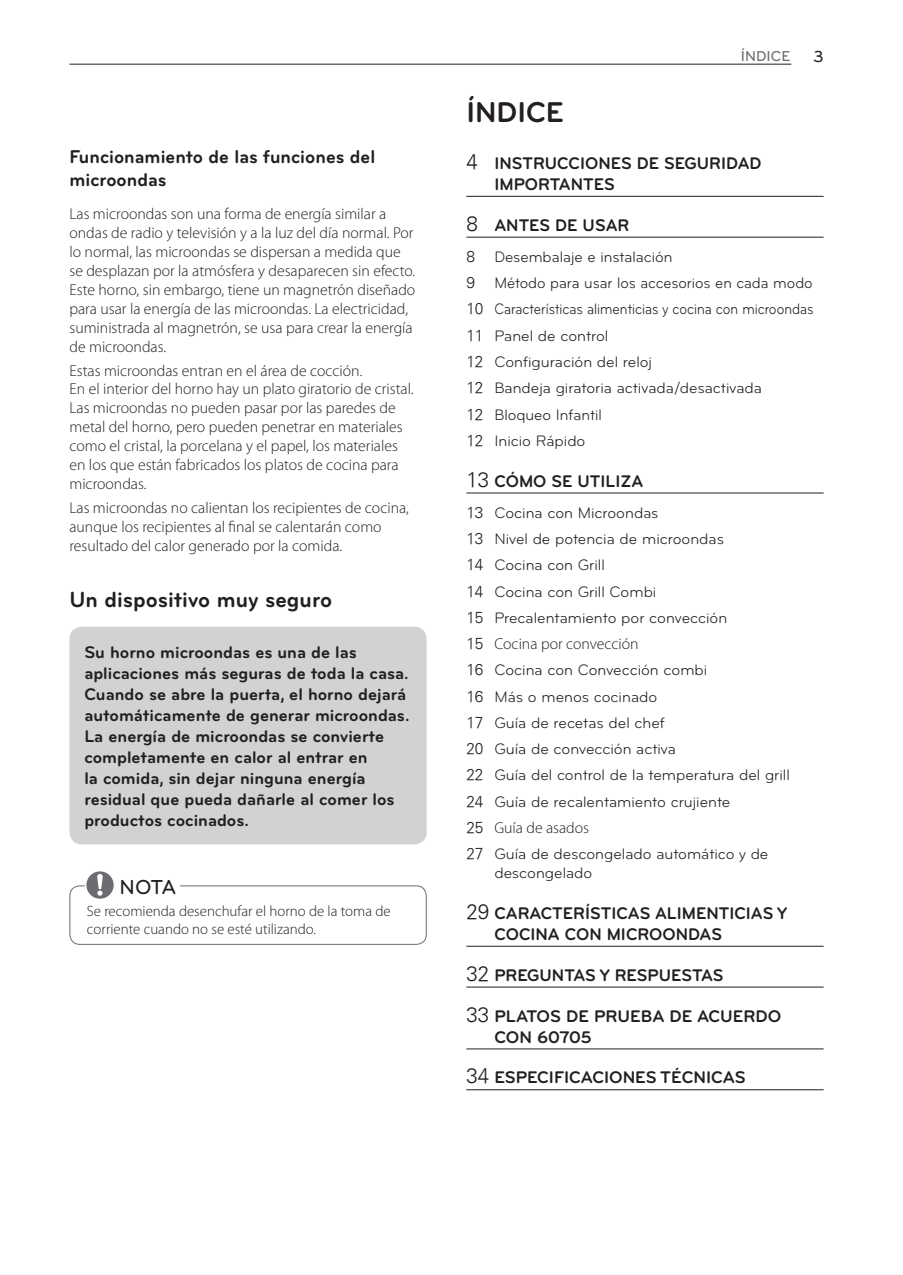
<style>
.page{position:relative;width:903px;height:1275px;background:#fff}
.page>*{position:absolute;margin:0;border:0;box-sizing:border-box;transform-origin:0 0}
.t1{font:700 29.75px "Bryant LG";color:#231f20}
.t2{font:700 22.75px "Bryant LG";color:#231f20}
.t3{font:500 21px "Bryant LG";color:#231f20}
.t4{font:700 19.25px/23.1px "Bryant LG";color:#231f20}
.Paragraph_Style_1{font:700 17.5px/21px "Bryant LG";color:#231f20}
.t5{font:500 16.62px "Bryant LG";color:#231f20}
.Paragraph_Style_1-2{font:300 15.75px/18.9px "Myriad Pro";color:#231f20}
.t6{font:15.75px/18.9px "Bryant LG";color:#231f20}
.t7{font:15.75px "Bryant LG";color:#231f20;scale:.87 1}
.t8{font:15.75px "Bryant LG";color:#231f20;scale:.96 1}
.t9{font:300 14.88px/17.8px "Myriad Pro";color:#231f20}
.t10{font:500 14.88px "Bryant LG";color:#6c6d70}
.s1{font-family:"Univers";font-weight:300;font-size:21px}
.s2{font-family:"Univers";font-weight:300}
.s3{font-family:"Univers"}
</style>
<div class="page">
<hr style="left:69px;top:64px;width:722px;height:1px;background:#231f20">
<div style="left:69px;top:627px;width:358px;height:217px;background:#d1d2d4;border-radius:12px"></div>
<hr style="left:466px;top:196px;width:357px;height:1px;background:#231f20">
<hr style="left:466px;top:237px;width:357px;height:1px;background:#231f20">
<hr style="left:466px;top:493px;width:357px;height:1px;background:#231f20">
<hr style="left:466px;top:946px;width:357px;height:1px;background:#231f20">
<hr style="left:466px;top:987px;width:357px;height:1px;background:#231f20">
<hr style="left:466px;top:1048px;width:357px;height:1px;background:#231f20">
<hr style="left:466px;top:1089px;width:357px;height:1px;background:#231f20">
<div style="left:69px;top:885px;width:358px;height:60px;border:1px solid #6c6d70;border-radius:10px"></div>
<div style="left:85px;top:871px;width:94px;height:29px;background:#fff"></div>
<svg style="left:86px;top:871px;width:28px;height:28px"></svg>
<p class="t4" style="left:69px;top:145px;width:307px">Funcionamiento de las funciones del microondas</p>
<p class="Paragraph_Style_1-2" style="left:69px;top:204px;width:347px">Las microondas son una forma de energía similar a ondas de radio y televisión y a la luz del día normal. Por lo normal, las microondas se dispersan a medida que se desplazan por la atmósfera y desaparecen sin efecto.<br>Este horno, sin embargo, tiene un magnetrón diseñado para usar la energía de las microondas. La electricidad, suministrada al magnetrón, se usa para crear la energía de microondas.</p>
<p class="Paragraph_Style_1-2" style="left:69px;top:361px;width:294px">Estas microondas entran en el área de cocción.</p>
<p class="Paragraph_Style_1-2" style="left:69px;top:380px;width:346px">En el interior del horno hay un plato giratorio de cristal.<br>Las microondas no pueden pasar por las paredes de metal del horno, pero pueden penetrar en materiales como el cristal, la porcelana y el papel, los materiales en los que están fabricados los platos de cocina para microondas.</p>
<p class="Paragraph_Style_1-2" style="left:69px;top:498px;width:341px">Las microondas no calientan los recipientes de cocina, aunque los recipientes al final se calentarán como resultado del calor generado por la comida.</p>
<p class="t2" style="left:69px;top:585px;width:264px">Un dispositivo muy seguro</p>
<p class="Paragraph_Style_1" style="left:84px;top:642px;width:327px">Su horno microondas es una de las aplicaciones más seguras de toda la casa.<br>Cuando se abre la puerta, el horno dejará automáticamente de generar microondas.<br>La energía de microondas se convierte completamente en calor al entrar en<br>la comida, sin dejar ninguna energía residual que pueda dañarle al comer los productos cocinados.</p>
<p class="t3" style="left:120px;top:874px;width:58px">NOTA</p>
<p class="t9" style="left:87px;top:902px;width:305px">Se recomienda desenchufar el horno de la toma de corriente cuando no se esté utilizando.</p>
<p class="t1" style="left:466px;top:93px;width:99px">Índice</p>
<p class="t10" style="left:741px;top:47px;width:14px">ÍNDICE</p>
<p class="t5" style="left:813px;top:46px;width:12px">3</p>
<p class="Paragraph_Style_1" style="left:494px;top:153px;width:269px;text-indent:-28px"><span class="s1">4</span> I nstrucciones de segu ridad importantes</p>
<p class="Paragraph_Style_1" style="left:466px;top:214px;width:41px"><span class="s1">8</span> ANTE</p>
<p class="Paragraph_Style_1" style="left:540px;top:214px;width:79px">S DE USAR</p>
<p class="t6" style="left:466px;top:247px;width:208px"><span class="s2">8</span> Desembalaje e instalación</p>
<p class="t8" style="left:466px;top:274px;width:362px"><span class="s2">9</span> Método para usar los accesorios en cada modo</p>
<p class="t7" style="left:466px;top:300px;width:401px"><span class="s2">10</span> Características alimenticias y cocina con microondas</p>
<p class="t6" style="left:466px;top:326px;width:143px"><span class="s2">11</span> Panel de control</p>
<p class="t6" style="left:466px;top:352px;width:187px"><span class="s2">12</span> Configuración del reloj</p>
<p class="t6" style="left:466px;top:379px;width:297px"><span class="s2">12</span> Bandeja giratoria activada/desactivada</p>
<p class="t6" style="left:466px;top:405px;width:137px"><span class="s2">12</span> Bloqueo Infantil</p>
<p class="t6" style="left:466px;top:431px;width:121px"><span class="s2">12</span> Inicio Rápido</p>
<p class="Paragraph_Style_1" style="left:466px;top:470px;width:177px"><span class="s1">13</span> CÓMO SE UTI LIZA</p>
<p class="t6" style="left:466px;top:503px;width:194px"><span class="s2">13</span> Cocina con Microondas</p>
<p class="t6" style="left:466px;top:529px;width:259px"><span class="s2">13</span> Nivel de potencia de microondas</p>
<p class="t6" style="left:466px;top:556px;width:140px"><span class="s2">14</span> Cocina con Grill</p>
<p class="t6" style="left:466px;top:582px;width:192px"><span class="s2">14</span> Cocina con Grill Combi</p>
<p class="t6" style="left:466px;top:608px;width:262px"><span class="s2">15</span> Precalentamiento por convección</p>
<p class="Paragraph_Style_1-2" style="left:466px;top:634px;width:174px"><span class="s3">15</span> Cocina por convección</p>
<p class="t6" style="left:466px;top:661px;width:242px"><span class="s2">16</span> Cocina con Convección combi</p>
<p class="t6" style="left:466px;top:687px;width:192px"><span class="s2">16</span> Más o menos cocinado</p>
<p class="t6" style="left:466px;top:713px;width:200px"><span class="s2">17</span> Guía de recetas del chef</p>
<p class="t6" style="left:466px;top:739px;width:211px"><span class="s2">20</span> Guía de convección activa</p>
<p class="t6" style="left:466px;top:766px;width:325px"><span class="s2">22</span> Guía del control de la temperatura del grill</p>
<p class="t6" style="left:466px;top:792px;width:265px"><span class="s2">24</span> Guía de recalentamiento crujiente</p>
<p class="Paragraph_Style_1-2" style="left:466px;top:818px;width:124px"><span class="s3">25</span> Guía de asados</p>
<p class="t6" style="left:494px;top:844px;width:276px;text-indent:-28px"><span class="s2">27</span> Guía de descongelado automático y de descongelado</p>
<p class="Paragraph_Style_1" style="left:494px;top:902px;width:294px;text-indent:-28px"><span class="s1">29</span> Características alimenticias y cocina con microondas</p>
<p class="Paragraph_Style_1" style="left:466px;top:964px;width:256px"><span class="s1">32</span> Pregu ntas y Respu estas</p>
<p class="Paragraph_Style_1" style="left:466px;top:1005px;width:62px"><span class="s1">33</span> PLATO</p>
<p class="Paragraph_Style_1" style="left:550px;top:1005px;width:196px">S DE PRUEBADE ACUERDO</p>
<p class="Paragraph_Style_1" style="left:494px;top:1026px;width:13px">CON</p>
<p class="Paragraph_Style_1" style="left:537px;top:1026px;width:56px">60705</p>
<p class="Paragraph_Style_1" style="left:466px;top:1067px;width:60px"><span class="s1">34</span> ESPECI</p>
<p class="Paragraph_Style_1" style="left:554px;top:1067px;width:21px">FICACIONE</p>
<p class="Paragraph_Style_1" style="left:646px;top:1067px;width:48px">S TéCNICA</p>
<p class="Paragraph_Style_1" style="left:735px;top:1067px;width:12px">S</p>
</div>
